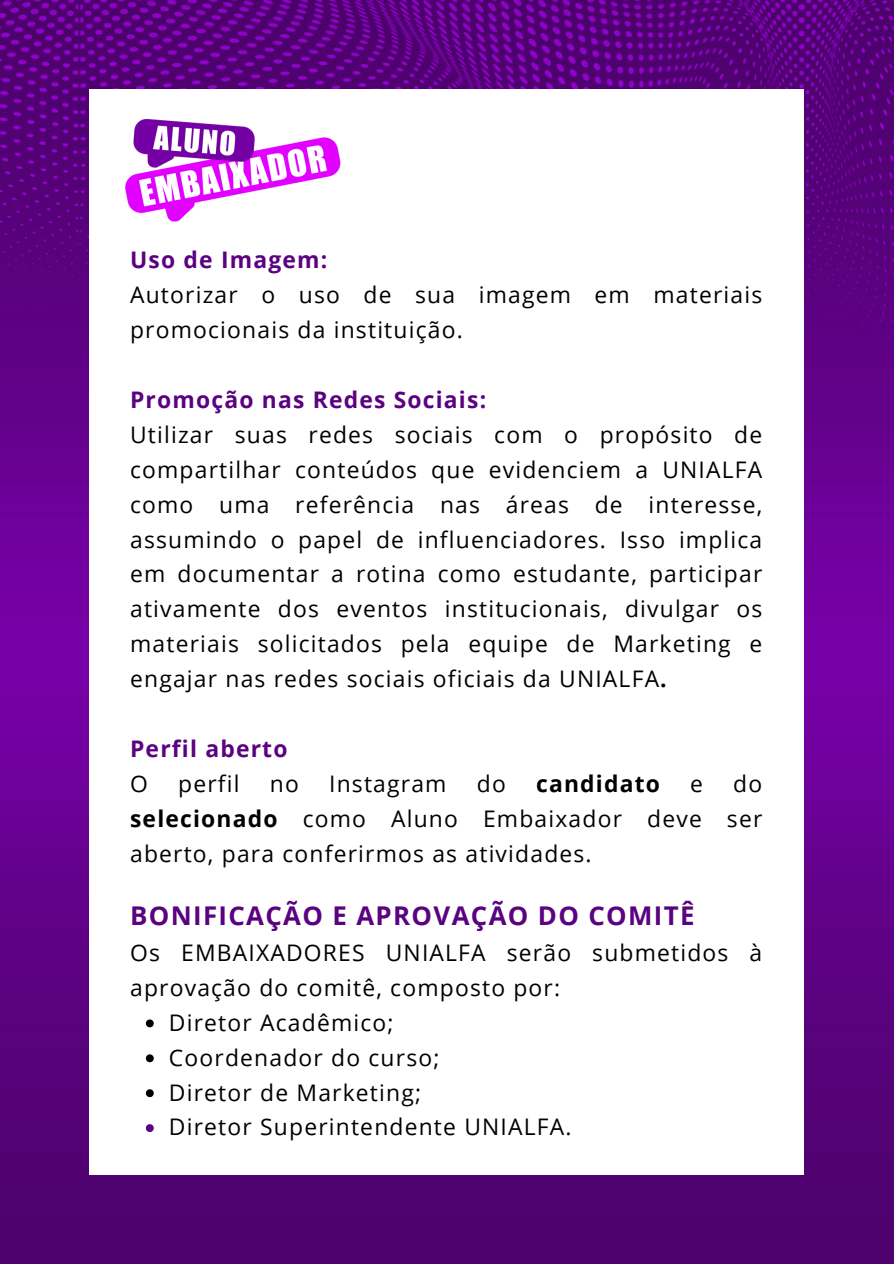
<style>
.page{position:relative;width:894px;height:1264px;background:#fff}
.page>*{position:absolute;margin:0;border:0;box-sizing:border-box;transform-origin:0 0}
.t1{font:700 25.8px "Open Sans";letter-spacing:.055em;color:#5b0281}
.t2{font:22.8px/34.8px "Open Sans";letter-spacing:.05em;color:#000}
.t3{font:700 22.8px/34.8px "Open Sans";letter-spacing:.05em;color:#5b0281}
.t4{font:700 22.8px "Open Sans";letter-spacing:.05em;color:#000}
.s1{font-weight:700;color:#5b0281}
.s2{font-weight:700}
.s3{font-weight:400;color:#000}
</style>
<div class="page">
<img style="left:0;top:0;width:893px;height:1263px">
<div style="left:89px;top:89px;width:715px;height:1085px;background:#fff"></div>
<img style="left:126px;top:119px;width:215px;height:103px">
<svg style="left:146px;top:1019px;width:8px;height:8px"></svg>
<svg style="left:146px;top:1054px;width:8px;height:8px"></svg>
<svg style="left:146px;top:1089px;width:8px;height:8px"></svg>
<svg style="left:146px;top:1124px;width:8px;height:7px"></svg>
<h1 class="t2" style="left:130px;top:242px;width:633px"><span class="s1">Uso de Imagem:<br></span>Autorizar o uso de sua imagem em materiais promocionais da instituição.</h1>
<h1 class="t2" style="left:130px;top:382px;width:633px"><span class="s1">Promoção nas Redes Sociais:<br></span>Utilizar suas redes sociais com o propósito de compartilhar conteúdos que evidenciem a UNIALFA como uma referência nas áreas de interesse, assumindo o papel de influenciadores. Isso implica em documentar a rotina como estudante, participar ativamente dos eventos institucionais, divulgar os materiais solicitados pela equipe de Marketing e engajar nas redes sociais oficiais da UNIALFA<span class="s2">.</span></h1>
<h1 class="t3" style="left:130px;top:730px;width:159px">Perfil aberto<br><span class="s3">O</span></h1>
<h1 class="t2" style="left:178px;top:765px;width:63px">perfil</h1>
<h1 class="t2" style="left:270px;top:765px;width:30px">no</h1>
<h1 class="t2" style="left:329px;top:765px;width:119px">Instagram</h1>
<h1 class="t2" style="left:476px;top:765px;width:30px">do</h1>
<h1 class="t4" style="left:536px;top:767px;width:125px">candidato</h1>
<h1 class="t2" style="left:690px;top:765px;width:14px">e</h1>
<h1 class="t2" style="left:130px;top:765px;width:633px;text-align:justify;text-indent:603px">do <span class="s2">selecionado</span> como Aluno Embaixador deve ser aberto, para conferirmos as atividades.</h1>
<h1 class="t1" style="left:130px;top:897px;width:565px">BONIFICAÇÃO E APROVAÇÃO DO COMITÊ</h1>
<h1 class="t2" style="left:130px;top:934px;width:633px">Os EMBAIXADORES UNIALFA serão submetidos à aprovação do comitê, composto por:</h1>
<p class="t2" style="left:169px;top:1004px;width:226px">Diretor Acadêmico;</p>
<p class="t2" style="left:169px;top:1039px;width:272px">Coordenador do curso;</p>
<p class="t2" style="left:169px;top:1074px;width:254px">Diretor de Marketing;</p>
<p class="t2" style="left:169px;top:1109px;width:404px">Diretor Superintendente UNIALFA.</p>
</div>
